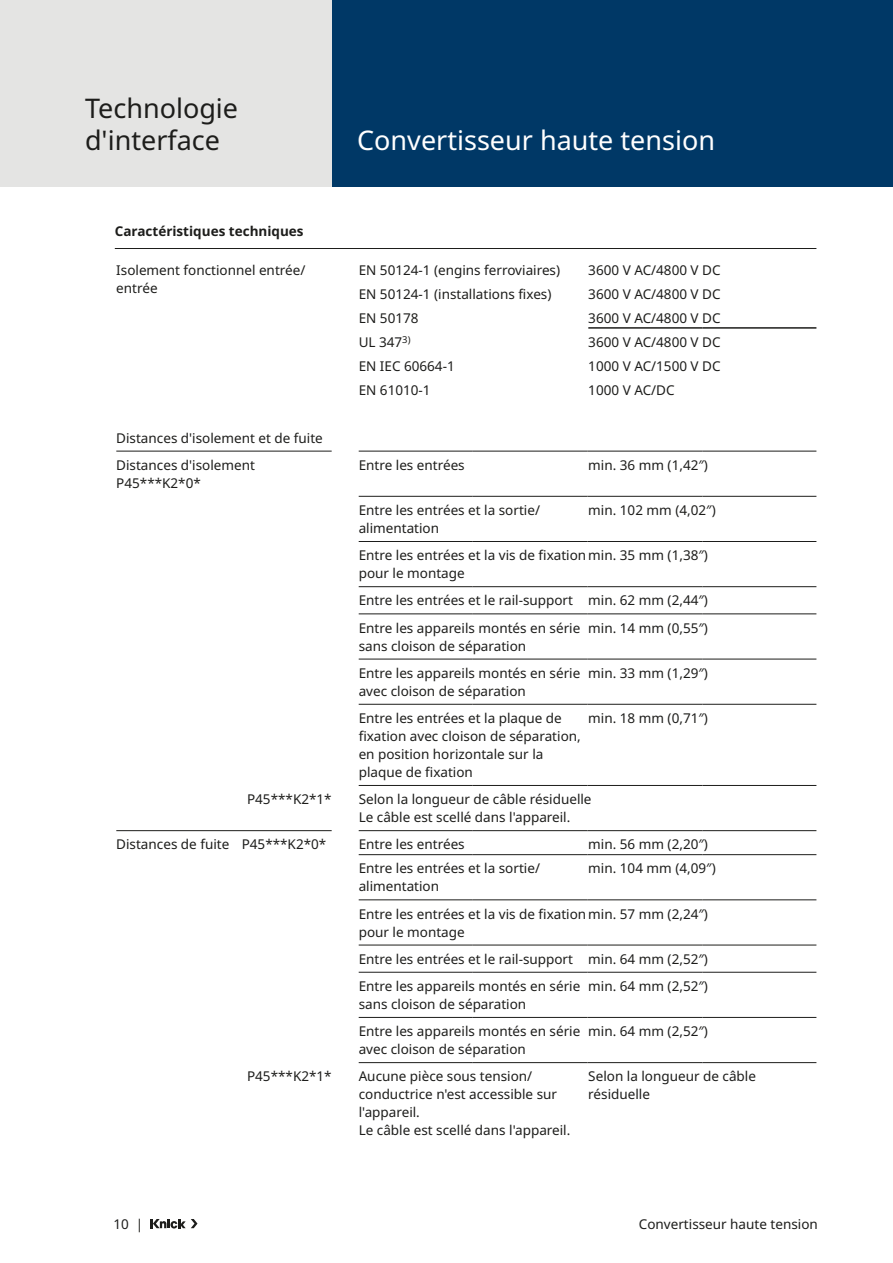
<style>
.page{position:relative;width:893px;height:1263px;background:#fff}
.page>*{position:absolute;margin:0;border:0;box-sizing:border-box;transform-origin:0 0}
.Produktbereiche{font:27px "Noto Sans";color:#fff}
.Headline_Produkt{font:27px/32.4px "Noto Sans";color:#1d1d1b}
.Tabelle{font:13.5px/18px "Noto Sans";color:#1d1d1b}
.Tabelle_Headline{font:700 13.5px "Noto Sans";color:#1d1d1b}
</style>
<div class="page">
<div style="left:332px;top:0;width:561px;height:187px;background:#003866"></div>
<svg style="left:150px;top:1219px;width:47px;height:9px"></svg>
<div style="left:0;top:0;width:332px;height:187px;background:#e4e4e3"></div>
<hr style="left:115px;top:248px;width:701px;height:1px;background:#1d1d1b">
<hr style="left:588px;top:327px;width:114px;height:2px;background:#1d1d1b">
<hr style="left:702px;top:327px;width:114px;height:2px;background:#1d1d1b">
<hr style="left:116px;top:451px;width:216px;height:1px;background:#1d1d1b">
<hr style="left:359px;top:451px;width:114px;height:1px;background:#1d1d1b">
<hr style="left:473px;top:451px;width:115px;height:1px;background:#1d1d1b">
<hr style="left:588px;top:451px;width:114px;height:1px;background:#1d1d1b">
<hr style="left:702px;top:451px;width:114px;height:1px;background:#1d1d1b">
<hr style="left:359px;top:785px;width:114px;height:1px;background:#1d1d1b">
<hr style="left:473px;top:785px;width:115px;height:1px;background:#1d1d1b">
<hr style="left:588px;top:785px;width:114px;height:1px;background:#1d1d1b">
<hr style="left:702px;top:785px;width:114px;height:1px;background:#1d1d1b">
<hr style="left:116px;top:830px;width:216px;height:1px;background:#1d1d1b">
<hr style="left:359px;top:830px;width:114px;height:1px;background:#1d1d1b">
<hr style="left:473px;top:830px;width:115px;height:1px;background:#1d1d1b">
<hr style="left:588px;top:830px;width:114px;height:1px;background:#1d1d1b">
<hr style="left:702px;top:830px;width:114px;height:1px;background:#1d1d1b">
<hr style="left:359px;top:1062px;width:114px;height:1px;background:#1d1d1b">
<hr style="left:473px;top:1062px;width:115px;height:1px;background:#1d1d1b">
<hr style="left:588px;top:1062px;width:114px;height:1px;background:#1d1d1b">
<hr style="left:702px;top:1062px;width:114px;height:1px;background:#1d1d1b">
<hr style="left:359px;top:496px;width:114px;height:1px;background:#1d1d1b">
<hr style="left:473px;top:496px;width:115px;height:1px;background:#1d1d1b">
<hr style="left:588px;top:496px;width:114px;height:1px;background:#1d1d1b">
<hr style="left:702px;top:496px;width:114px;height:1px;background:#1d1d1b">
<hr style="left:359px;top:541px;width:114px;height:1px;background:#1d1d1b">
<hr style="left:473px;top:541px;width:115px;height:1px;background:#1d1d1b">
<hr style="left:588px;top:541px;width:114px;height:1px;background:#1d1d1b">
<hr style="left:702px;top:541px;width:114px;height:1px;background:#1d1d1b">
<hr style="left:359px;top:586px;width:114px;height:1px;background:#1d1d1b">
<hr style="left:473px;top:586px;width:115px;height:1px;background:#1d1d1b">
<hr style="left:588px;top:586px;width:114px;height:1px;background:#1d1d1b">
<hr style="left:702px;top:586px;width:114px;height:1px;background:#1d1d1b">
<hr style="left:359px;top:614px;width:114px;height:1px;background:#1d1d1b">
<hr style="left:473px;top:614px;width:115px;height:1px;background:#1d1d1b">
<hr style="left:588px;top:614px;width:114px;height:1px;background:#1d1d1b">
<hr style="left:702px;top:614px;width:114px;height:1px;background:#1d1d1b">
<hr style="left:359px;top:659px;width:114px;height:1px;background:#1d1d1b">
<hr style="left:473px;top:659px;width:115px;height:1px;background:#1d1d1b">
<hr style="left:588px;top:659px;width:114px;height:1px;background:#1d1d1b">
<hr style="left:702px;top:659px;width:114px;height:1px;background:#1d1d1b">
<hr style="left:359px;top:704px;width:114px;height:1px;background:#1d1d1b">
<hr style="left:473px;top:704px;width:115px;height:1px;background:#1d1d1b">
<hr style="left:588px;top:704px;width:114px;height:1px;background:#1d1d1b">
<hr style="left:702px;top:704px;width:114px;height:1px;background:#1d1d1b">
<hr style="left:359px;top:854px;width:114px;height:1px;background:#1d1d1b">
<hr style="left:473px;top:854px;width:115px;height:1px;background:#1d1d1b">
<hr style="left:588px;top:854px;width:114px;height:1px;background:#1d1d1b">
<hr style="left:702px;top:854px;width:114px;height:1px;background:#1d1d1b">
<hr style="left:359px;top:899px;width:114px;height:1px;background:#1d1d1b">
<hr style="left:473px;top:899px;width:115px;height:1px;background:#1d1d1b">
<hr style="left:588px;top:899px;width:114px;height:1px;background:#1d1d1b">
<hr style="left:702px;top:899px;width:114px;height:1px;background:#1d1d1b">
<hr style="left:359px;top:945px;width:114px;height:1px;background:#1d1d1b">
<hr style="left:473px;top:945px;width:115px;height:1px;background:#1d1d1b">
<hr style="left:588px;top:945px;width:114px;height:1px;background:#1d1d1b">
<hr style="left:702px;top:945px;width:114px;height:1px;background:#1d1d1b">
<hr style="left:359px;top:972px;width:114px;height:1px;background:#1d1d1b">
<hr style="left:473px;top:972px;width:115px;height:1px;background:#1d1d1b">
<hr style="left:588px;top:972px;width:114px;height:1px;background:#1d1d1b">
<hr style="left:702px;top:972px;width:114px;height:1px;background:#1d1d1b">
<hr style="left:359px;top:1017px;width:114px;height:1px;background:#1d1d1b">
<hr style="left:473px;top:1017px;width:115px;height:1px;background:#1d1d1b">
<hr style="left:588px;top:1017px;width:114px;height:1px;background:#1d1d1b">
<hr style="left:702px;top:1017px;width:114px;height:1px;background:#1d1d1b">
<p class="Headline_Produkt" style="left:85px;top:92px;width:155px">Technologie d'interface</p>
<p class="Produktbereiche" style="left:357px;top:121px;width:359px">Convertisseur haute tension</p>
<p class="Tabelle_Headline" style="left:115px;top:221px;width:190px">Caractéristiques techniques</p>
<p class="Tabelle" style="left:116px;top:261px;width:191px">Isolement fonctionnel entrée/ entrée</p>
<p class="Tabelle" style="left:359px;top:261px;width:203px">EN 50124-1 (engins ferroviaires)</p>
<p class="Tabelle" style="left:588px;top:261px;width:134px">3600 V AC/4800 V DC</p>
<p class="Tabelle" style="left:359px;top:285px;width:194px">EN 50124-1 (installations fixes)</p>
<p class="Tabelle" style="left:588px;top:285px;width:134px">3600 V AC/4800 V DC</p>
<p class="Tabelle" style="left:359px;top:309px;width:61px">EN 50178</p>
<p class="Tabelle" style="left:588px;top:309px;width:134px">3600 V AC/4800 V DC</p>
<p class="Tabelle" style="left:359px;top:333px;width:53px">UL 347<sup>3)</sup></p>
<p class="Tabelle" style="left:588px;top:333px;width:134px">3600 V AC/4800 V DC</p>
<p class="Tabelle" style="left:359px;top:357px;width:98px">EN IEC 60664-1</p>
<p class="Tabelle" style="left:588px;top:357px;width:134px">1000 V AC/1500 V DC</p>
<p class="Tabelle" style="left:359px;top:381px;width:73px">EN 61010-1</p>
<p class="Tabelle" style="left:588px;top:381px;width:88px">1000 V AC/DC</p>
<p class="Tabelle" style="left:116px;top:429px;width:208px">Distances d'isolement et de fuite</p>
<p class="Tabelle" style="left:116px;top:456px;width:140px">Distances d'isolement<br>P45***K2*0*</p>
<p class="Tabelle" style="left:359px;top:456px;width:108px">Entre les entrées</p>
<p class="Tabelle" style="left:588px;top:456px;width:121px">min. 36 mm (1,42″)</p>
<p class="Tabelle" style="left:359px;top:501px;width:183px">Entre les entrées et la sortie/ alimentation</p>
<p class="Tabelle" style="left:588px;top:501px;width:129px">min. 102 mm (4,02″)</p>
<p class="Tabelle" style="left:359px;top:547px;width:351px">Entre les entrées et la vis de fixationmin. 35 mm (1,38″) pour le montage</p>
<p class="Tabelle" style="left:359px;top:592px;width:216px">Entre les entrées et le rail-support</p>
<p class="Tabelle" style="left:588px;top:592px;width:121px">min. 62 mm (2,44″)</p>
<p class="Tabelle" style="left:359px;top:619px;width:223px">Entre les appareils montés en série sans cloison de séparation</p>
<p class="Tabelle" style="left:588px;top:619px;width:121px">min. 14 mm (0,55″)</p>
<p class="Tabelle" style="left:359px;top:664px;width:223px">Entre les appareils montés en série avec cloison de séparation</p>
<p class="Tabelle" style="left:588px;top:664px;width:121px">min. 33 mm (1,29″)</p>
<p class="Tabelle" style="left:359px;top:709px;width:224px">Entre les entrées et la plaque de fixation avec cloison de séparation, en position horizontale sur la plaque de fixation</p>
<p class="Tabelle" style="left:588px;top:709px;width:121px">min. 18 mm (0,71″)</p>
<p class="Tabelle" style="left:247px;top:790px;width:86px">P45***K2*1*</p>
<p class="Tabelle" style="left:359px;top:790px;width:234px">Selon la longueur de câble résiduelle<br>Le câble est scellé dans l'appareil.</p>
<p class="Tabelle" style="left:116px;top:836px;width:212px">Distances de fuite P45***K2*0*</p>
<p class="Tabelle" style="left:359px;top:836px;width:108px">Entre les entrées</p>
<p class="Tabelle" style="left:588px;top:836px;width:121px">min. 56 mm (2,20″)</p>
<p class="Tabelle" style="left:359px;top:860px;width:183px">Entre les entrées et la sortie/ alimentation</p>
<p class="Tabelle" style="left:588px;top:860px;width:129px">min. 104 mm (4,09″)</p>
<p class="Tabelle" style="left:359px;top:905px;width:351px">Entre les entrées et la vis de fixationmin. 57 mm (2,24″) pour le montage</p>
<p class="Tabelle" style="left:359px;top:950px;width:216px">Entre les entrées et le rail-support</p>
<p class="Tabelle" style="left:588px;top:950px;width:121px">min. 64 mm (2,52″)</p>
<p class="Tabelle" style="left:359px;top:977px;width:223px">Entre les appareils montés en série sans cloison de séparation</p>
<p class="Tabelle" style="left:588px;top:977px;width:121px">min. 64 mm (2,52″)</p>
<p class="Tabelle" style="left:359px;top:1022px;width:223px">Entre les appareils montés en série avec cloison de séparation</p>
<p class="Tabelle" style="left:588px;top:1022px;width:121px">min. 64 mm (2,52″)</p>
<p class="Tabelle" style="left:247px;top:1068px;width:86px">P45***K2*1*</p>
<p class="Tabelle" style="left:359px;top:1068px;width:213px">Aucune pièce sous tension/ conductrice n'est accessible sur l'appareil.<br>Le câble est scellé dans l'appareil.</p>
<p class="Tabelle" style="left:588px;top:1068px;width:169px">Selon la longueur de câble résiduelle</p>
<p class="Tabelle" style="left:113px;top:1215px;width:31px">10 |</p>
<p class="Tabelle" style="left:639px;top:1215px;width:180px">Convertisseur haute tension</p>
</div>
